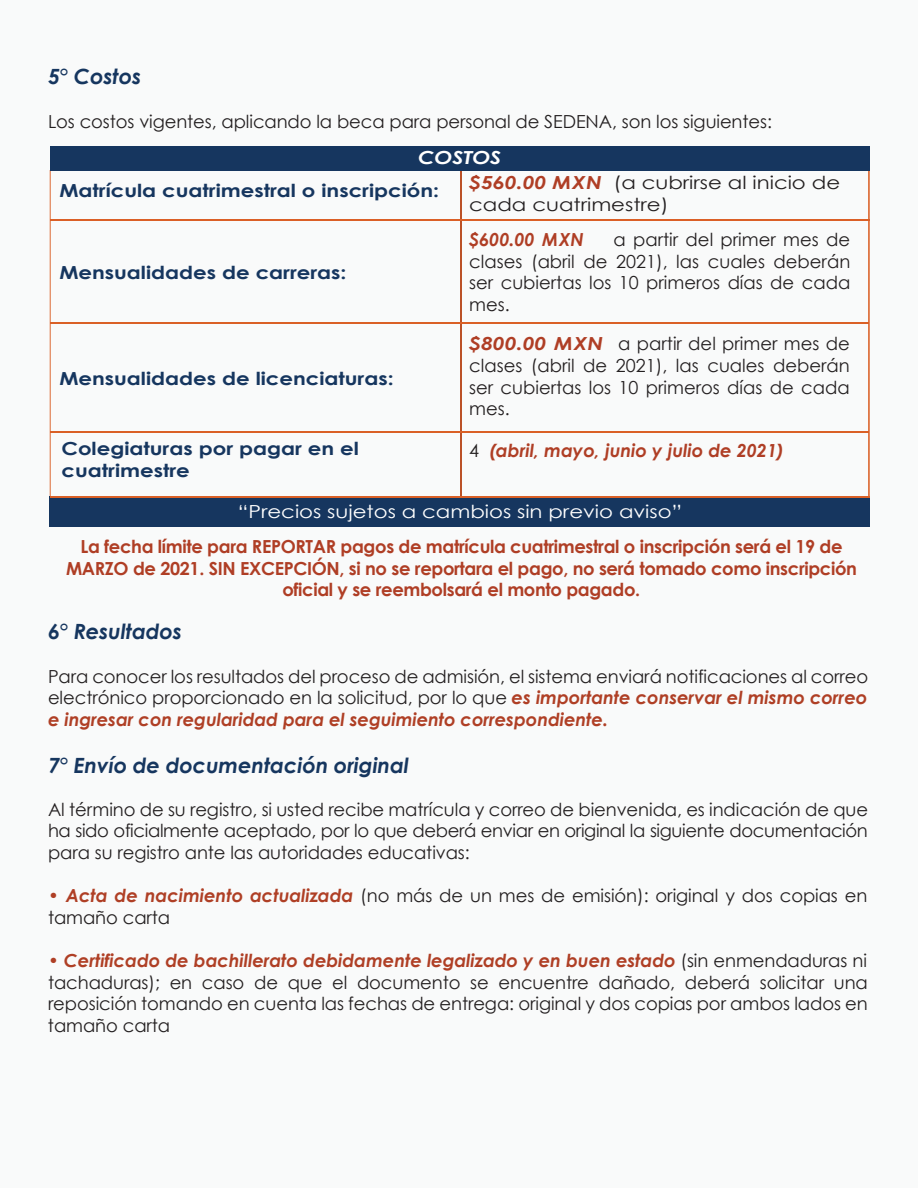
<style>
.page{position:relative;width:918px;height:1188px;background:#f9fafa}
.page>*{position:absolute;margin:0;border:0;box-sizing:border-box;transform-origin:0 0}
.t1{font:italic 700 21px "Century Gothic";letter-spacing:-.005em;color:#16365f}
.t2{font:18px/21.6px "Century Gothic";letter-spacing:-.005em;color:#231f20;text-align:justify}
.t3{font:700 18px/21.6px "Century Gothic";letter-spacing:-.02em;color:#af3e25;text-align:center}
.t4{font:700 18px/21.6px "Century Gothic";color:#16365f;scale:1.18 1}
.t5{font:18px/21.6px "Century Gothic";letter-spacing:-.005em;color:#231f20;scale:1.18 1}
.t6{font:italic 700 18px "Century Gothic";color:#af3e25}
.t7{font:18px "Century Gothic";color:#fff;scale:1.18 1}
.t8{font:italic 700 18px "Century Gothic";color:#fff;scale:1.18 1}
.s1{font-weight:700;font-style:italic;color:#af3e25}
.s2{font-weight:400;font-style:normal;color:#231f20}
.s3{font-weight:700;font-style:italic;color:#af3f25}
</style>
<div class="page">
<hr style="left:460px;top:166px;width:2px;height:332px;background:#bb5127">
<hr style="left:50px;top:170px;width:1px;height:350px;background:#da6026">
<hr style="left:868px;top:170px;width:2px;height:349px;background:#da6026">
<div style="left:50px;top:497px;width:820px;height:30px;background:#16365f"></div>
<div style="left:50px;top:146px;width:820px;height:24px;background:#16365f"></div>
<hr style="left:50px;top:322px;width:819px;height:2px;background:#da6026">
<hr style="left:51px;top:431px;width:818px;height:1px;background:#da6026">
<hr style="left:50px;top:496px;width:820px;height:2px;background:#da6026">
<hr style="left:50px;top:220px;width:820px;height:1px;background:#db5f26">
<p class="t1" style="left:48px;top:63px;width:95px">5° Costos</p>
<p class="t2" style="left:48px;top:110px;width:726px">Los costos vigentes, aplicando la beca para personal de SEDENA, son los siguientes:</p>
<p class="t8" style="left:418px;top:146px;width:72px">COSTOS</p>
<p class="t4" style="left:59px;top:179px;width:323px">Matrícula cuatrimestral o inscripción:</p>
<p class="t4" style="left:59px;top:261px;width:245px">Mensualidades de carreras:</p>
<p class="t4" style="left:59px;top:367px;width:285px">Mensualidades de licenciaturas:</p>
<p class="t4" style="left:62px;top:437px;width:254px">Colegiaturas por pagar en el cuatrimestre</p>
<p class="t5" style="left:469px;top:172px;width:316px"><span class="s1">$560.00 MXN</span> (a cubrirse al inicio de cada cuatrimestre)</p>
<p class="t6" style="left:469px;top:228px;width:116px">$600.00 MXN</p>
<p class="t2" style="left:469px;top:228px;width:383px;text-indent:144px">a partir del primer mes de clases (abril de 2021), las cuales deberán ser cubiertas los 10 primeros días de cada mes.</p>
<p class="t2" style="left:469px;top:333px;width:382px"><span class="s1">$800.00 MXN</span> a partir del primer mes de clases (abril de 2021), las cuales deberán ser cubiertas los 10 primeros días de cada mes.</p>
<p class="t6" style="left:469px;top:439px;width:316px"><span class="s2">4</span> (abril, mayo, junio y julio de 2021)</p>
<p class="t7" style="left:238px;top:500px;width:378px">“Precios sujetos a cambios sin previo aviso”</p>
<p class="t3" style="left:66px;top:535px;width:792px">La fecha límite para REPORTAR pagos de matrícula cuatrimestral o inscripción será el 19 de<br>MARZO de 2021. SIN EXCEPCIÓN, si no se reportara el pago, no será tomado como inscripción oficial y se reembolsará el monto pagado.</p>
<p class="t1" style="left:48px;top:618px;width:136px">6° Resultados</p>
<p class="t2" style="left:48px;top:665px;width:822px">Para conocer los resultados del proceso de admisión, el sistema enviará notificaciones al correo electrónico proporcionado en la solicitud, por lo que <span class="s3">es importante conservar el mismo correo e ingresar con regularidad para el seguimiento correspondiente.</span></p>
<p class="t1" style="left:48px;top:752px;width:362px">7° Envío de documentación original</p>
<p class="t2" style="left:48px;top:798px;width:822px">Al término de su registro, si usted recibe matrícula y correo de bienvenida, es indicación de que ha sido oficialmente aceptado, por lo que deberá enviar en original la siguiente documentación para su registro ante las autoridades educativas:</p>
<p class="t2" style="left:48px;top:885px;width:821px"><span class="s3">• Acta de nacimiento actualizada</span> (no más de un mes de emisión): original y dos copias en tamaño carta</p>
<p class="t2" style="left:48px;top:949px;width:821px"><span class="s3">• Certificado de bachillerato debidamente legalizado y en buen estado</span> (sin enmendaduras ni tachaduras); en caso de que el documento se encuentre dañado, deberá solicitar una reposición tomando en cuenta las fechas de entrega: original y dos copias por ambos lados en tamaño carta</p>
</div>
